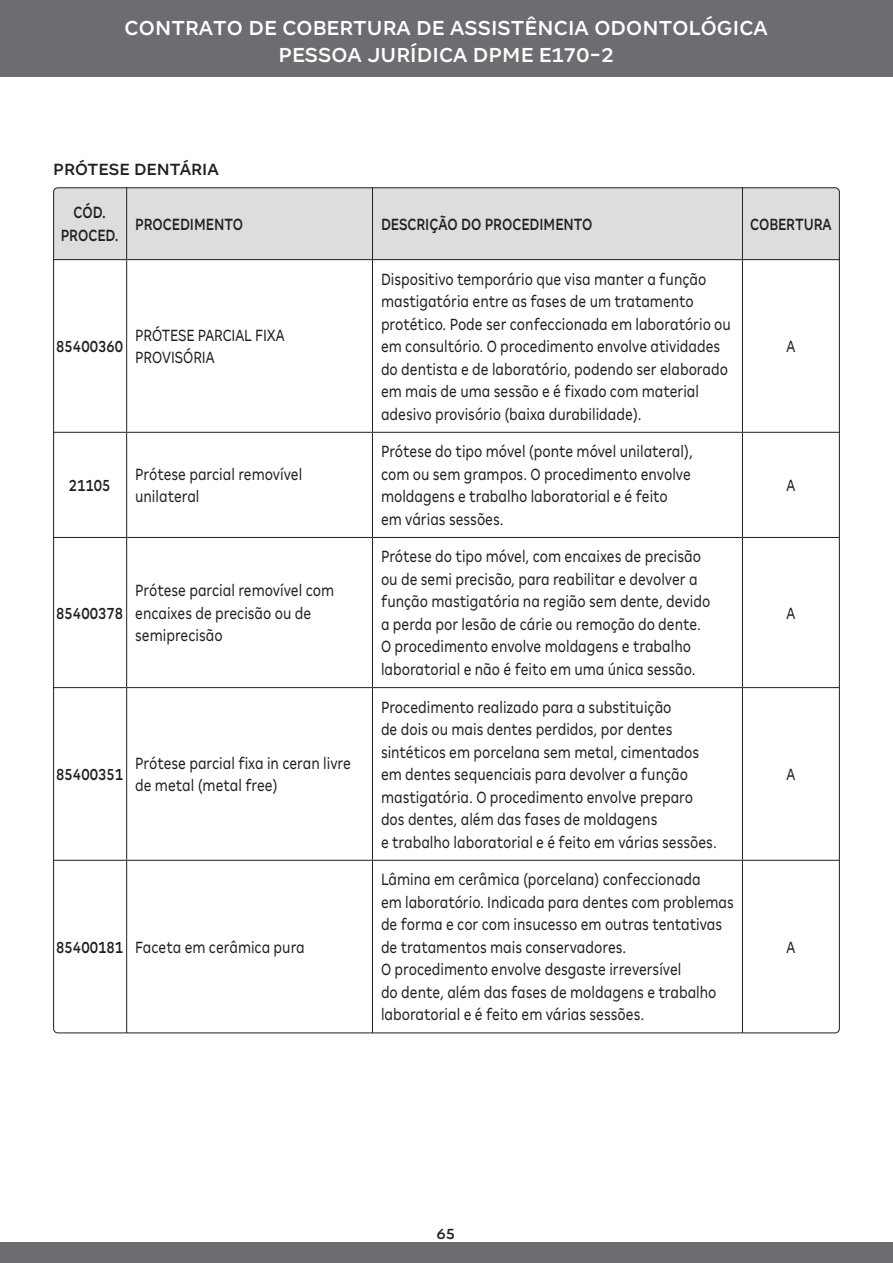
<style>
.page{position:relative;width:893px;height:1263px;background:#fff}
.page>*{position:absolute;margin:0;border:0;box-sizing:border-box;transform-origin:0 0}
.t1{font:500 22.5px/27px "Amil Typeface";letter-spacing:.005em;color:#fff;text-align:center}
.t2{font:18px/22.5px "Amil Typeface";color:#231f20;scale:.8 1}
.t3{font:500 18px/22.5px "Amil Typeface";color:#231f20;text-align:center;scale:.8 1}
.t4{font:500 18px "Amil Typeface";color:#231f20}
.t5{font:500 16.5px "Amil Typeface";color:#231f20}
.s1{font-weight:500}
</style>
<div class="page">
<div style="left:0;top:1243px;width:893px;height:20px;background:#6c6d70"></div>
<div style="left:0;top:0;width:893px;height:76px;background:#6c6d70"></div>
<div style="left:55px;top:189px;width:783px;height:70px;background:#dcdddf"></div>
<hr style="left:126px;top:187px;width:1px;height:72px;background:#231f20">
<hr style="left:372px;top:187px;width:1px;height:72px;background:#231f20">
<hr style="left:742px;top:187px;width:1px;height:72px;background:#231f20">
<hr style="left:53px;top:259px;width:74px;height:1px;background:#231f20">
<hr style="left:127px;top:259px;width:245px;height:1px;background:#231f20">
<hr style="left:126px;top:260px;width:1px;height:172px;background:#231f20">
<hr style="left:372px;top:259px;width:370px;height:1px;background:#231f20">
<hr style="left:372px;top:260px;width:1px;height:172px;background:#231f20">
<hr style="left:742px;top:259px;width:97px;height:1px;background:#231f20">
<hr style="left:742px;top:260px;width:1px;height:172px;background:#231f20">
<hr style="left:53px;top:432px;width:74px;height:1px;background:#231f20">
<hr style="left:127px;top:432px;width:245px;height:1px;background:#231f20">
<hr style="left:126px;top:433px;width:1px;height:104px;background:#231f20">
<hr style="left:372px;top:432px;width:370px;height:1px;background:#231f20">
<hr style="left:372px;top:433px;width:1px;height:104px;background:#231f20">
<hr style="left:742px;top:432px;width:97px;height:1px;background:#231f20">
<hr style="left:742px;top:433px;width:1px;height:104px;background:#231f20">
<hr style="left:53px;top:537px;width:74px;height:1px;background:#231f20">
<hr style="left:127px;top:537px;width:245px;height:1px;background:#231f20">
<hr style="left:126px;top:538px;width:1px;height:149px;background:#231f20">
<hr style="left:372px;top:537px;width:370px;height:1px;background:#231f20">
<hr style="left:372px;top:538px;width:1px;height:149px;background:#231f20">
<hr style="left:742px;top:537px;width:97px;height:1px;background:#231f20">
<hr style="left:742px;top:538px;width:1px;height:149px;background:#231f20">
<hr style="left:53px;top:687px;width:74px;height:1px;background:#231f20">
<hr style="left:127px;top:687px;width:245px;height:1px;background:#231f20">
<hr style="left:126px;top:688px;width:1px;height:172px;background:#231f20">
<hr style="left:372px;top:687px;width:370px;height:1px;background:#231f20">
<hr style="left:372px;top:688px;width:1px;height:172px;background:#231f20">
<hr style="left:742px;top:687px;width:97px;height:1px;background:#231f20">
<hr style="left:742px;top:688px;width:1px;height:172px;background:#231f20">
<hr style="left:53px;top:860px;width:74px;height:1px;background:#231f20">
<hr style="left:127px;top:860px;width:245px;height:1px;background:#231f20">
<hr style="left:126px;top:861px;width:1px;height:172px;background:#231f20">
<hr style="left:372px;top:860px;width:370px;height:1px;background:#231f20">
<hr style="left:372px;top:861px;width:1px;height:172px;background:#231f20">
<hr style="left:742px;top:860px;width:97px;height:1px;background:#231f20">
<hr style="left:742px;top:861px;width:1px;height:172px;background:#231f20">
<p class="t1" style="left:125px;top:14px;width:645px">CONTRATO DE COBERTURA DE ASSISTÊNCIA ODONTOLÓGICA<br>PESSOA JURÍDICA DPME E170-2</p>
<p class="t4" style="left:53px;top:158px;width:167px">PRÓTESE DENTÁRIA</p>
<p class="t3" style="left:61px;top:201px;width:74px">CÓD.<br>PROCED.</p>
<p class="t3" style="left:135px;top:212px;width:136px">PROCEDIMENTO</p>
<p class="t3" style="left:381px;top:212px;width:266px">DESCRIÇÃO DO PROCEDIMENTO</p>
<p class="t3" style="left:750px;top:212px;width:104px">COBERTURA</p>
<p class="t3" style="left:56px;top:335px;width:85px">85400360</p>
<p class="t2" style="left:135px;top:324px;width:188px">PRÓTESE PARCIAL FIXA<br>PROVISÓRIA</p>
<p class="t3" style="left:69px;top:474px;width:54px">21105</p>
<p class="t2" style="left:135px;top:463px;width:210px">Prótese parcial removível unilateral</p>
<p class="t3" style="left:56px;top:601px;width:85px">85400378</p>
<p class="t2" style="left:135px;top:579px;width:250px">Prótese parcial removível com encaixes de precisão ou de semiprecisão</p>
<p class="t3" style="left:56px;top:763px;width:85px">85400351</p>
<p class="t2" style="left:135px;top:752px;width:271px">Prótese parcial fixa in ceran livre de metal (metal free)</p>
<p class="t2" style="left:56px;top:935px;width:312px"><span class="s1">85400181</span> Faceta em cerâmica pura</p>
<p class="t2" style="left:381px;top:267px;width:439px">Dispositivo temporário que visa manter a função mastigatória entre as fases de um tratamento protético. Pode ser confeccionada em laboratório ou em consultório. O procedimento envolve atividades do dentista e de laboratório, podendo ser elaborado em mais de uma sessão e é fixado com material adesivo provisório (baixa durabilidade).</p>
<p class="t2" style="left:381px;top:440px;width:391px">Prótese do tipo móvel (ponte móvel unilateral), com ou sem grampos. O procedimento envolve moldagens e trabalho laboratorial e é feito em várias sessões.</p>
<p class="t2" style="left:381px;top:545px;width:413px">Prótese do tipo móvel, com encaixes de precisão ou de semi precisão, para reabilitar e devolver a função mastigatória na região sem dente, devido a perda por lesão de cárie ou remoção do dente.<br>O procedimento envolve moldagens e trabalho laboratorial e não é feito em uma única sessão.</p>
<p class="t2" style="left:381px;top:695px;width:421px">Procedimento realizado para a substituição<br>de dois ou mais dentes perdidos, por dentes sintéticos em porcelana sem metal, cimentados em dentes sequenciais para devolver a função mastigatória. O procedimento envolve preparo dos dentes, além das fases de moldagens<br>e trabalho laboratorial e é feito em várias sessões.</p>
<p class="t2" style="left:381px;top:868px;width:443px">Lâmina em cerâmica (porcelana) confeccionada<br>em laboratório. Indicada para dentes com problemas de forma e cor com insucesso em outras tentativas de tratamentos mais conservadores.<br>O procedimento envolve desgaste irreversível<br>do dente, além das fases de moldagens e trabalho laboratorial e é feito em várias sessões.</p>
<p class="t2" style="left:786px;top:335px;width:12px">A</p>
<p class="t2" style="left:786px;top:474px;width:12px">A</p>
<p class="t2" style="left:786px;top:601px;width:12px">A</p>
<p class="t2" style="left:786px;top:763px;width:12px">A</p>
<p class="t2" style="left:786px;top:935px;width:12px">A</p>
<p class="t5" style="left:436px;top:1224px;width:21px">65</p>
</div>
